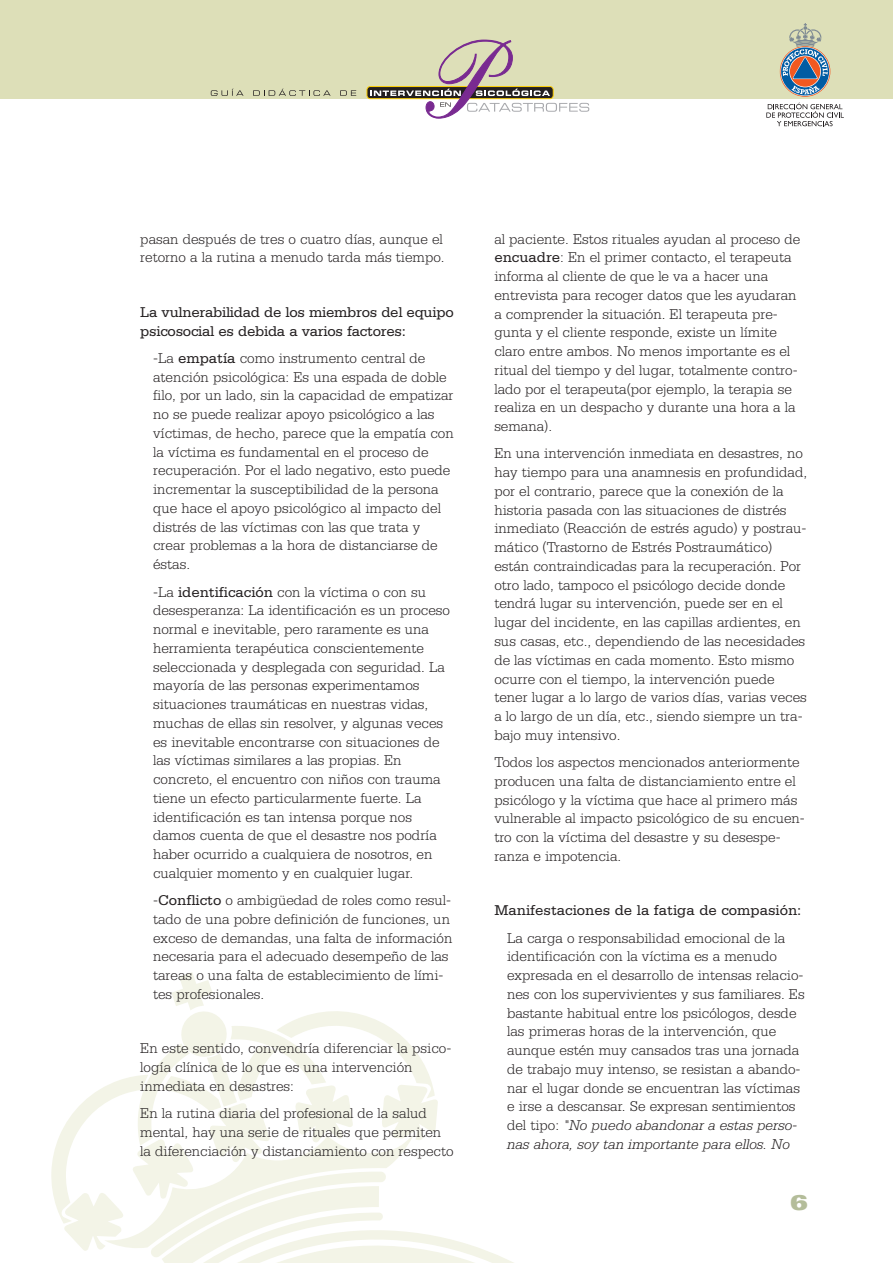
<style>
.page{position:relative;width:893px;height:1263px;background:#fff}
.page>*{position:absolute;margin:0;border:0;box-sizing:border-box;transform-origin:0 0}
.t1{font:900 expanded 21px "Univers";color:#b4bd9a}
.t2{font:300 15px/18.8px "Serifa";color:#231f20}
.t3{font:15px/18.8px "Serifa";letter-spacing:-.015em;color:#231f20}
.s1{font-weight:400}
.s2{font-style:italic}
</style>
<div class="page">
<div style="left:0;top:0;width:893px;height:99px;background:#dddfb8"></div>
<svg style="left:51px;top:1136px;width:463px;height:127px"></svg>
<svg style="left:60px;top:972px;width:378px;height:164px"></svg>
<svg style="left:780px;top:46px;width:50px;height:51px"></svg>
<svg style="left:781px;top:47px;width:49px;height:49px"></svg>
<div style="left:781px;top:47px;width:48px;height:48px;background:#015ca3;border-radius:50%"></div>
<svg style="left:789px;top:56px;width:32px;height:31px"></svg>
<svg style="left:790px;top:56px;width:30px;height:31px"></svg>
<svg style="left:791px;top:86px;width:29px;height:8px"></svg>
<svg style="left:783px;top:23px;width:45px;height:56px"></svg>
<svg style="left:766px;top:103px;width:78px;height:23px"></svg>
<svg style="left:211px;top:89px;width:33px;height:7px"></svg>
<svg style="left:253px;top:89px;width:78px;height:7px"></svg>
<svg style="left:340px;top:90px;width:16px;height:6px"></svg>
<svg style="left:370px;top:40px;width:219px;height:79px"></svg>
<p class="t2" style="left:140px;top:231px;width:306px">pasan después de tres o cuatro días, aunque el retorno a la rutina a menudo tarda más tiempo.</p>
<p class="t3" style="left:140px;top:304px;width:315px">La vulnerabilidad de los miembros del equipo psicosocial es debida a varios factores:</p>
<p class="t2" style="left:153px;top:350px;width:302px">-La <span class="s1">empatía</span> como instrumento central de atención psicológica: Es una espada de doble filo, por un lado, sin la capacidad de empatizar no se puede realizar apoyo psicológico a las víctimas, de hecho, parece que la empatía con la víctima es fundamental en el proceso de recuperación. Por el lado negativo, esto puede incrementar la susceptibilidad de la persona que hace el apoyo psicológico al impacto del distrés de las víctimas con las que trata y crear problemas a la hora de distanciarse de éstas.</p>
<p class="t2" style="left:153px;top:583px;width:298px">-La <span class="s1">identificación</span> con la víctima o con su desesperanza: La identificación es un proceso normal e inevitable, pero raramente es una herramienta terapéutica conscientemente seleccionada y desplegada con seguridad. La mayoría de las personas experimentamos situaciones traumáticas en nuestras vidas, muchas de ellas sin resolver, y algunas veces es inevitable encontrarse con situaciones de las víctimas similares a las propias. En concreto, el encuentro con niños con trauma tiene un efecto particularmente fuerte. La identificación es tan intensa porque nos damos cuenta de que el desastre nos podría haber ocurrido a cualquiera de nosotros, en cualquier momento y en cualquier lugar.</p>
<p class="t2" style="left:153px;top:892px;width:301px">-<span class="s1">Conflicto</span> o ambigüedad de roles como resul&shy;tado de una pobre definición de funciones, un exceso de demandas, una falta de información necesaria para el adecuado desempeño de las tareas o una falta de establecimiento de lími&shy;tes profesionales.</p>
<p class="t2" style="left:140px;top:1040px;width:313px">En este sentido, convendría diferenciar la psico&shy;logía clínica de lo que es una intervención inmediata en desastres:</p>
<p class="t2" style="left:140px;top:1105px;width:315px">En la rutina diaria del profesional de la salud mental, hay una serie de rituales que permiten la diferenciación y distanciamiento con respecto</p>
<p class="t2" style="left:494px;top:231px;width:307px">al paciente. Estos rituales ayudan al proceso de <span class="s1">encuadre</span>: En el primer contacto, el terapeuta informa al cliente de que le va a hacer una entrevista para recoger datos que les ayudaran a comprender la situación. El terapeuta pre&shy;gunta y el cliente responde, existe un límite claro entre ambos. No menos importante es el ritual del tiempo y del lugar, totalmente contro&shy;lado por el terapeuta(por ejemplo, la terapia se realiza en un despacho y durante una hora a la semana).</p>
<p class="t2" style="left:494px;top:445px;width:314px">En una intervención inmediata en desastres, no hay tiempo para una anamnesis en profundidad, por el contrario, parece que la conexión de la historia pasada con las situaciones de distrés inmediato (Reacción de estrés agudo) y postrau&shy;mático (Trastorno de Estrés Postraumático) están contraindicadas para la recuperación. Por otro lado, tampoco el psicólogo decide donde tendrá lugar su intervención, puede ser en el lugar del incidente, en las capillas ardientes, en sus casas, etc., dependiendo de las necesidades de las víctimas en cada momento. Esto mismo ocurre con el tiempo, la intervención puede tener lugar a lo largo de varios días, varias veces a lo largo de un día, etc., siendo siempre un tra&shy;bajo muy intensivo.</p>
<p class="t2" style="left:494px;top:754px;width:312px">Todos los aspectos mencionados anteriormente producen una falta de distanciamiento entre el psicólogo y la víctima que hace al primero más vulnerable al impacto psicológico de su encuen&shy;tro con la víctima del desastre y su desespe&shy;ranza e impotencia.</p>
<p class="t3" style="left:494px;top:902px;width:309px">Manifestaciones de la fatiga de compasión:</p>
<p class="t2" style="left:507px;top:929px;width:299px">La carga o responsabilidad emocional de la identificación con la víctima es a menudo expresada en el desarrollo de intensas relacio&shy;nes con los supervivientes y sus familiares. Es bastante habitual entre los psicólogos, desde las primeras horas de la intervención, que aunque estén muy cansados tras una jornada de trabajo muy intenso, se resistan a abando&shy;nar el lugar donde se encuentran las víctimas e irse a descansar. Se expresan sentimientos del tipo: <span class="s2">"No puedo abandonar a estas perso&shy;nas ahora, soy tan importante para ellos. No</span></p>
<h1 class="t1" style="left:790px;top:1195px;width:19px">6</h1>
</div>
